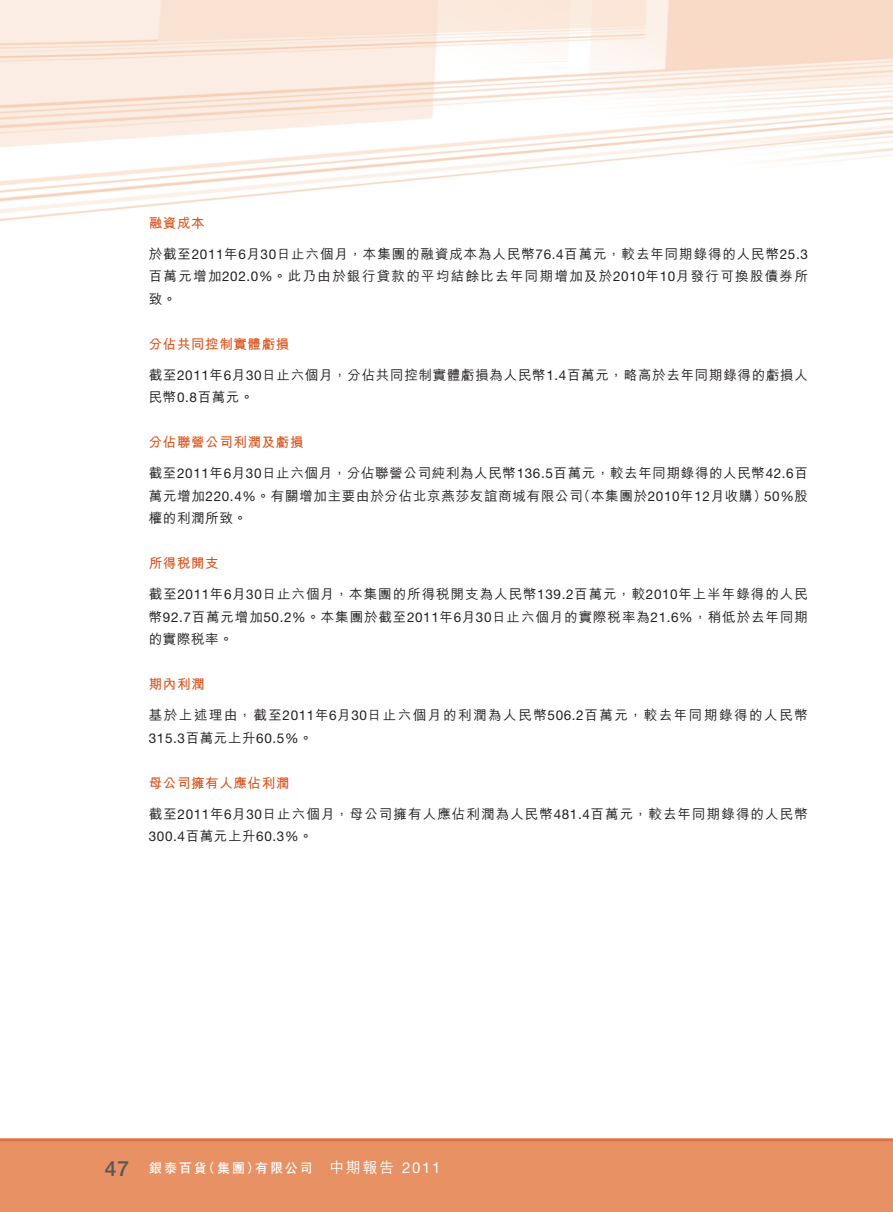
<style>
.page{position:relative;width:893px;height:1212px;background:#fff}
.page>*{position:absolute;margin:0;border:0;box-sizing:border-box;transform-origin:0 0}
.t1{font:500 13.5px/22.5px "M Hei HK";letter-spacing:.07em;color:#231f20;text-align:justify}
.t2{font:500 13.5px/22.5px "M Hei HK";letter-spacing:.115em;color:#231f20}
.t3{font:700 13.5px "M Hei HK";letter-spacing:.045em;color:#d9531c}
.t4{font:700 13.5px "C Hei 2 HK";letter-spacing:.105em;color:#fff}
.s1{font-family:"Helvetica Neue LT Std";font-weight:400}
.s2{font-family:"Helvetica Neue LT Std";font-weight:500;font-size:21px;color:#57585a}
.s3{font-family:"M Hei HK";font-weight:500;font-size:15px}
.s4{font-family:"Helvetica Neue LT Std";font-weight:400;font-size:15px}
</style>
<div class="page">
<div style="left:0;top:1139px;width:893px;height:73px;background:#e89165"></div>
<hr style="left:0;top:1138px;width:893px;height:3px;background:#e0733f">
<p class="t3" style="left:149px;top:213px;width:57px">融資成本</p>
<p class="t1" style="left:149px;top:241px;width:661px">於截至<span class="s1">2011</span>年<span class="s1">6</span>月<span class="s1">30</span>日止六個月，本集團的融資成本為人民幣<span class="s1">76.4</span>百萬元，較去年同期錄得的人民幣<span class="s1">25.3</span>百萬元增加<span class="s1">202.0%</span>。此乃由於銀行貸款的平均結餘比去年同期增加及於<span class="s1">2010</span>年<span class="s1">10</span>月發行可換股債券所致。</p>
<p class="t3" style="left:149px;top:334px;width:142px">分佔共同控制實體虧損</p>
<p class="t1" style="left:149px;top:362px;width:661px">截至<span class="s1">2011</span>年<span class="s1">6</span>月<span class="s1">30</span>日止六個月，分佔共同控制實體虧損為人民幣<span class="s1">1.4</span>百萬元，略高於去年同期錄得的虧損人民幣<span class="s1">0.8</span>百萬元。</p>
<p class="t3" style="left:149px;top:432px;width:156px">分佔聯營公司利潤及虧損</p>
<p class="t1" style="left:149px;top:461px;width:661px">截至<span class="s1">2011</span>年<span class="s1">6</span>月<span class="s1">30</span>日止六個月，分佔聯營公司純利為人民幣<span class="s1">136.5</span>百萬元，較去年同期錄得的人民幣<span class="s1">42.6</span>百萬元增加<span class="s1">220.4%</span>。有關增加主要由於分佔北京燕莎友誼商城有限公司（本集團於<span class="s1">2010</span>年<span class="s1">12</span>月收購）<span class="s1">50%</span>股權的利潤所致。</p>
<p class="t3" style="left:149px;top:553px;width:71px">所得稅開支</p>
<p class="t1" style="left:149px;top:582px;width:661px">截至<span class="s1">2011</span>年<span class="s1">6</span>月<span class="s1">30</span>日止六個月，本集團的所得稅開支為人民幣<span class="s1">139.2</span>百萬元，較<span class="s1">2010</span>年上半年錄得的人民幣<span class="s1">92.7</span>百萬元增加<span class="s1">50.2%</span>。本集團於截至<span class="s1">2011</span>年<span class="s1">6</span>月<span class="s1">30</span>日止六個月的實際稅率為<span class="s1">21.6%</span>，稍低於去年同期的實際稅率。</p>
<p class="t3" style="left:149px;top:674px;width:57px">期內利潤</p>
<p class="t2" style="left:149px;top:703px;width:661px">基於上述理由，截至<span class="s1">2011</span>年<span class="s1">6</span>月<span class="s1">30</span>日止六個月的利潤為人民幣<span class="s1">506.2</span>百萬元，較去年同期錄得的人民幣<br><span class="s1">315.3</span>百萬元上升<span class="s1">60.5%</span>。</p>
<p class="t3" style="left:149px;top:773px;width:142px">母公司擁有人應佔利潤</p>
<p class="t1" style="left:149px;top:801px;width:661px">截至<span class="s1">2011</span>年<span class="s1">6</span>月<span class="s1">30</span>日止六個月，母公司擁有人應佔利潤為人民幣<span class="s1">481.4</span>百萬元，較去年同期錄得的人民幣<br><span class="s1">300.4</span>百萬元上升<span class="s1">60.3%</span>。</p>
<p class="t4" style="left:105px;top:1158px;width:337px"><span class="s2">47</span> 銀泰百貨（集團）有限公司 <span class="s3">中期報告</span> <span class="s4">2011</span></p>
</div>
